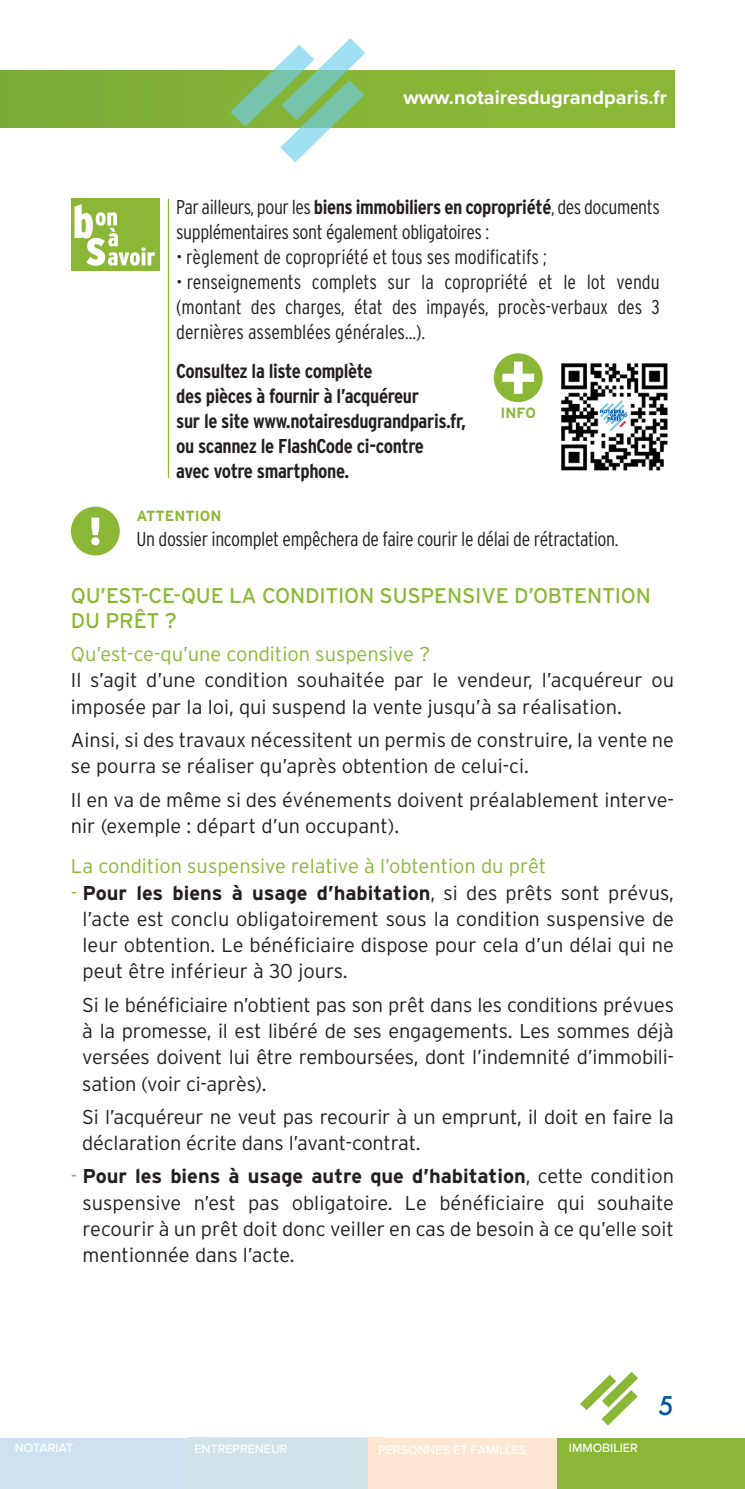
<style>
.page{position:relative;width:745px;height:1489px;background:#fff}
.page>*{position:absolute;margin:0;border:0;box-sizing:border-box;transform-origin:0 0}
.t1{font:500 25px "Futura";color:#0154a6}
.t2{font:21.25px/25px "Interstate";letter-spacing:-.01em;color:#8ab836}
.t3{font:300 20px/26.2px "Interstate";color:#231f20}
.t4{font:300 condensed 20px/25px "Interstate";letter-spacing:-.02em;color:#231f20}
.t5{font:700 condensed 20px/25px "Interstate";letter-spacing:-.02em;color:#231f20}
.t6{font:300 20px "Interstate";color:#8ab836}
.t7{font:300 condensed 20px "Interstate";color:#231f20}
.t8{font:700 20px "Proxima Nova";color:#fff}
.t9{font:700 14.75px "Interstate";color:#8ab836}
.t10{font:500 12.5px "Proxima Nova";color:#fff}
.s1{font-weight:700}
.s2{color:#8ab836}
</style>
<div class="page">
<div style="left:0;top:71px;width:673px;height:57px;background:#86b537"></div>
<div style="left:556px;top:1437px;width:188px;height:51px;background:#8ab836"></div>
<svg style="left:230px;top:38px;width:135px;height:124px"></svg>
<svg style="left:580px;top:1372px;width:57px;height:53px"></svg>
<svg style="left:0;top:1437px;width:556px;height:51px;fill:#d1e3e8"></svg>
<div style="left:71px;top:199px;width:88px;height:72px;background:#8ab836"></div>
<svg style="left:74px;top:204px;width:81px;height:62px"></svg>
<hr style="left:168px;top:199px;width:1px;height:279px;background:#8ab836">
<div style="left:71px;top:506px;width:49px;height:49px;background:#8ab836;border-radius:50%"></div>
<svg style="left:91px;top:517px;width:8px;height:28px"></svg>
<img style="left:561px;top:363px;width:107px;height:108px">
<div style="left:599px;top:399px;width:29px;height:33px;background:#fff"></div>
<svg style="left:600px;top:400px;width:27px;height:31px"></svg>
<div style="left:493px;top:353px;width:49px;height:49px;background:#8ab836;border-radius:50%"></div>
<svg style="left:502px;top:361px;width:31px;height:33px"></svg>
<p class="t8" style="left:403px;top:85px;width:265px">www.notairesdugrandparis.fr</p>
<p class="t4" style="left:176px;top:194px;width:485px">Par ailleurs, pour les <span class="s1">biens immobiliers en copropriété</span>, des documents supplémentaires sont également obligatoires :</p>
<p class="t7" style="left:176px;top:245px;width:372px">• règlement de copropriété et tous ses modificatifs ;</p>
<p class="t4" style="left:176px;top:269px;width:485px;text-align:justify">• renseignements complets sur la copropriété et le lot vendu (montant des charges, état des impayés, procès-verbaux des 3 dernières assemblées générales…).</p>
<p class="t5" style="left:176px;top:358px;width:291px">Consultez la liste complète<br>des pièces à fournir à l’acquéreur<br>sur le site www.notairesdugrandparis.fr, ou scannez le FlashCode ci-contre<br>avec votre smartphone.</p>
<p class="t9" style="left:136px;top:507px;width:86px">ATTENTION</p>
<p class="t4" style="left:136px;top:526px;width:483px">Un dossier incomplet empêchera de faire courir le délai de rétractation.</p>
<p class="t9" style="left:500px;top:405px;width:37px">INFO</p>
<p class="t2" style="left:71px;top:582px;width:581px">QU’EST-CE-QUE LA CONDITION SUSPENSIVE D’OBTENTION<br>DU PRÊT ?</p>
<p class="t6" style="left:71px;top:643px;width:361px">Qu’est-ce-qu’une condition suspensive ?</p>
<p class="t3" style="left:71px;top:667px;width:604px">Il s’agit d’une condition souhaitée par le vendeur, l’acquéreur ou imposée par la loi, qui suspend la vente jusqu’à sa réalisation.</p>
<p class="t3" style="left:71px;top:726px;width:604px">Ainsi, si des travaux nécessitent un permis de construire, la vente ne se pourra se réaliser qu’après obtention de celui-ci.</p>
<p class="t3" style="left:71px;top:786px;width:604px">Il en va de même si des événements doivent préalablement interve&shy;nir (exemple : départ d’un occupant).</p>
<p class="t6" style="left:71px;top:855px;width:476px">La condition suspensive relative à l’obtention du prêt</p>
<p class="t3" style="left:83px;top:879px;width:592px;text-align:justify;text-indent:-12px"><span class="s2">-</span> <span class="s1">Pour les biens à usage d’habitation</span>, si des prêts sont prévus, l’acte est conclu obligatoirement sous la condition suspensive de leur obtention. Le bénéficiaire dispose pour cela d’un délai qui ne peut être inférieur à 30 jours.</p>
<p class="t3" style="left:82px;top:991px;width:593px;text-align:justify">Si le bénéficiaire n’obtient pas son prêt dans les conditions prévues à la promesse, il est libéré de ses engagements. Les sommes déjà versées doivent lui être remboursées, dont l’indemnité d’immobili&shy;sation (voir ci-après).</p>
<p class="t3" style="left:82px;top:1103px;width:593px">Si l’acquéreur ne veut pas recourir à un emprunt, il doit en faire la déclaration écrite dans l’avant-contrat.</p>
<p class="t3" style="left:83px;top:1163px;width:592px;text-align:justify;text-indent:-12px"><span class="s2">-</span> <span class="s1">Pour les biens à usage autre que d’habitation</span>, cette condition suspensive n’est pas obligatoire. Le bénéficiaire qui souhaite recourir à un prêt doit donc veiller en cas de besoin à ce qu’elle soit mentionnée dans l’acte.</p>
<p class="t10" style="left:15px;top:1438px;width:60px">NOTARIAT</p>
<p class="t10" style="left:194px;top:1439px;width:95px">ENTREPRENEUR</p>
<p class="t10" style="left:378px;top:1439px;width:149px">PERSONNES ET FAMILLES</p>
<p class="t10" style="left:568px;top:1438px;width:70px">IMMOBILIER</p>
<p class="t1" style="left:658px;top:1388px;width:17px">5</p>
</div>
